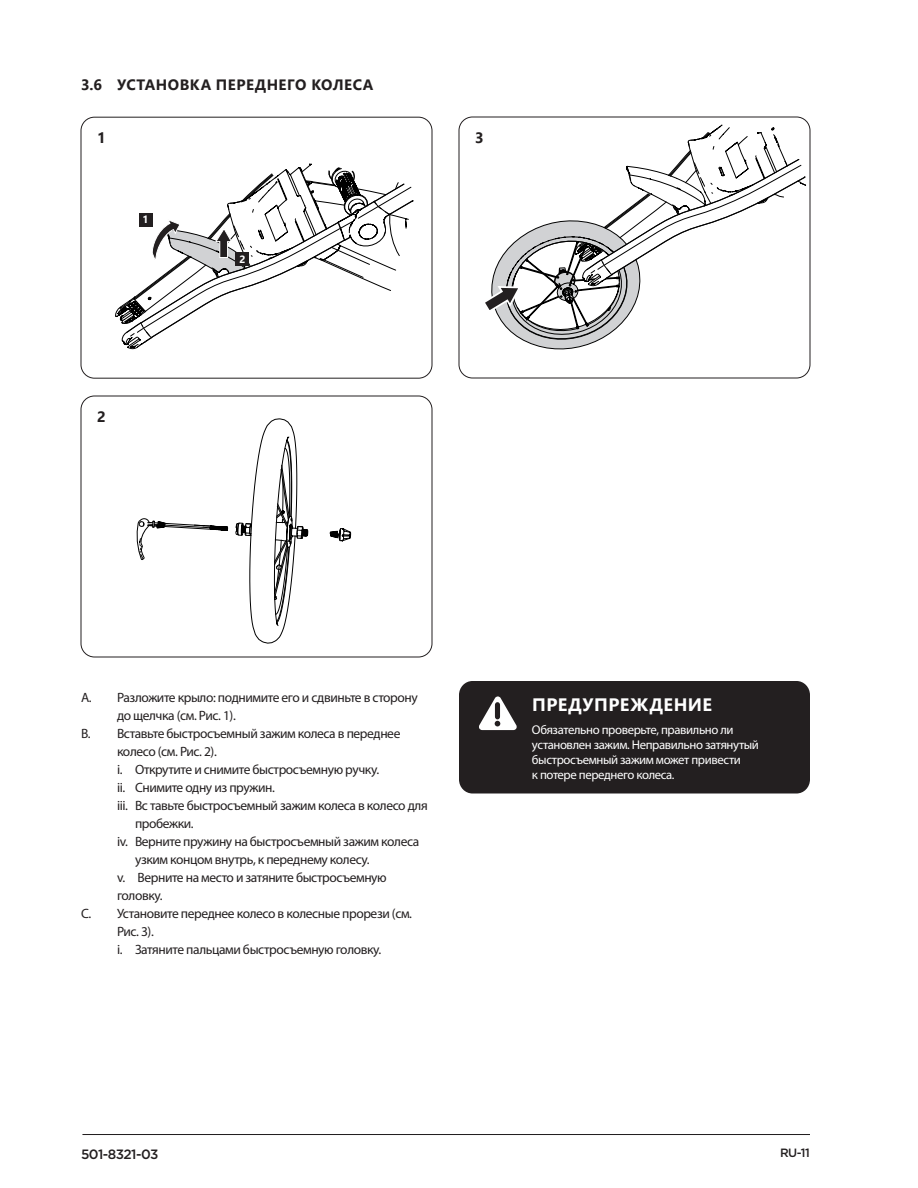
<style>
.page{position:relative;width:918px;height:1188px;background:#fff}
.page>*{position:absolute;margin:0;border:0;box-sizing:border-box;transform-origin:0 0}
.Subheading{font:700 18px "Segoe UI";letter-spacing:.02em;color:#fff}
.Subheading-2{font:700 15px "Segoe UI";letter-spacing:.03em;color:#231f20}
.body{font:13.5px/18px "Myriad Pro";letter-spacing:-.03em;color:#231f20}
.t1{font:500 13.5px "Thule";letter-spacing:-.04em;color:#231f20}
.TOC-_body{font:12.75px/15px "Myriad Pro";letter-spacing:-.03em;color:#fff}
.t2{font:500 12px "Thule";color:#231f20}
.Subheading-3{font:700 10.5px "Segoe UI";color:#fff}
</style>
<div class="page">
<hr style="left:82px;top:1134px;width:728px;height:1px;background:#231f20">
<div style="left:81px;top:396px;width:351px;height:261px;border:1px solid #231f20;border-radius:13px"></div>
<div style="left:459px;top:681px;width:351px;height:113px;background:#231f20;border-radius:14px"></div>
<svg style="left:479px;top:696px;width:38px;height:34px"></svg>
<svg style="left:481px;top:124px;width:326px;height:255px"></svg>
<svg style="left:330px;top:528px;width:21px;height:14px"></svg>
<svg style="left:136px;top:418px;width:173px;height:226px"></svg>
<svg style="left:99px;top:116px;width:315px;height:263px"></svg>
<p class="Subheading-2" style="left:81px;top:71px;width:294px">3.6 УСТАНОВКА ПЕРЕДНЕГО КОЛЕСА</p>
<p class="Subheading-2" style="left:97px;top:124px;width:10px">1</p>
<p class="Subheading-2" style="left:475px;top:124px;width:10px">3</p>
<p class="Subheading-3" style="left:143px;top:210px;width:8px">1</p>
<p class="Subheading-2" style="left:97px;top:403px;width:10px">2</p>
<p class="Subheading-3" style="left:239px;top:249px;width:8px">2</p>
<p class="body" style="left:117px;top:688px;width:302px;text-indent:-36px">A. Разложите крыло: поднимите его и сдвиньте в сторону до щелчка (см. Рис. 1).</p>
<p class="body" style="left:117px;top:724px;width:285px;text-indent:-36px">B. Вставьте быстросъемный зажим колеса в переднее колесо (см. Рис. 2).</p>
<p class="body" style="left:117px;top:760px;width:264px">i. Открутите и снимите быстросъемную ручку.</p>
<p class="body" style="left:117px;top:778px;width:159px">ii. Снимите одну из пружин.</p>
<p class="body" style="left:135px;top:796px;width:294px;text-indent:-18px">iii. Вс тавьте быстросъемный зажим колеса в колесо для пробежки.</p>
<p class="body" style="left:135px;top:832px;width:286px;text-indent:-18px">iv. Верните пружину на быстросъемный зажим колеса узким концом внутрь, к переднему колесу.</p>
<p class="body" style="left:117px;top:868px;width:271px">v. Верните на место и затяните быстросъемную головку.</p>
<p class="body" style="left:117px;top:904px;width:297px;text-indent:-36px">C. Установите переднее колесо в колесные прорези (см.<br>Рис. 3).</p>
<p class="body" style="left:117px;top:940px;width:266px">i. Затяните пальцами быстросъемную головку.</p>
<p class="Subheading" style="left:532px;top:688px;width:181px">ПРЕДУПРЕЖДЕНИЕ</p>
<p class="TOC-_body" style="left:532px;top:722px;width:229px">Обязательно проверьте, правильно ли установлен зажим. Неправильно затянутый быстросъемный зажим может привести<br>к потере переднего колеса.</p>
<p class="t1" style="left:81px;top:1145px;width:79px">501-8321-03</p>
<p class="t2" style="left:780px;top:1145px;width:31px">RU-11</p>
</div>
